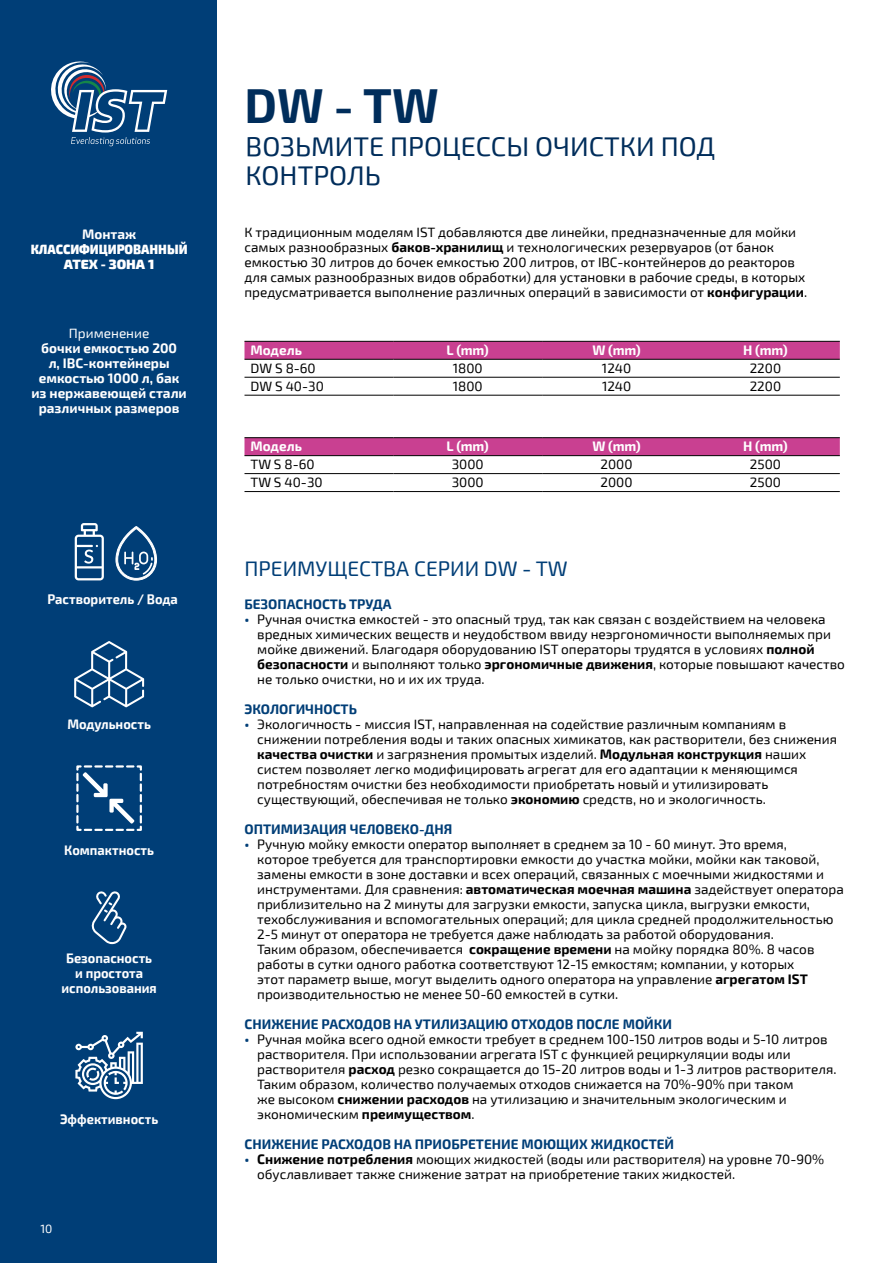
<style>
.page{position:relative;width:893px;height:1263px;background:#fff}
.page>*{position:absolute;margin:0;border:0;box-sizing:border-box;transform-origin:0 0}
.t1{font:700 48px "Exo 2";color:#002d5b}
.t2{font:27px/28.5px "Exo 2";color:#002d5b}
.t3{font:21px "Exo 2";color:#003e77}
.t4{font:13.5px/15px "Exo 2";color:#000}
.t5{font:700 13.5px "Exo 2";color:#003e77}
.t6{font:700 13.5px/15px "Exo 2";color:#fff;text-align:center}
.t7{font:700 13.5px/15px "Exo 2";color:#fff;text-align:center;scale:.95 1}
.t8{font:900 13.5px/15px "Exo 2";color:#fff;text-align:center;scale:.9 1}
.t9{font:13.5px "Exo 2";color:#fff}
.t10{font:12px "Exo 2";color:#fff}
.s1{font-weight:700}
.s2{font-weight:700;color:#003e77}
</style>
<div class="page">
<div style="left:0;top:0;width:217px;height:1263px;background:#003e77"></div>
<svg style="left:51px;top:61px;width:116px;height:85px"></svg>
<svg style="left:91px;top:891px;width:36px;height:53px"></svg>
<svg style="left:74px;top:641px;width:70px;height:66px"></svg>
<svg style="left:76px;top:765px;width:66px;height:66px"></svg>
<svg style="left:75px;top:1032px;width:68px;height:67px"></svg>
<svg style="left:75px;top:523px;width:29px;height:57px"></svg>
<svg style="left:115px;top:526px;width:42px;height:55px"></svg>
<div style="left:244px;top:342px;width:596px;height:17px;background:#c94091"></div>
<hr style="left:244px;top:341px;width:149px;height:1px;background:#000">
<hr style="left:393px;top:341px;width:149px;height:1px;background:#000">
<hr style="left:542px;top:341px;width:149px;height:1px;background:#000">
<hr style="left:691px;top:341px;width:149px;height:1px;background:#000">
<hr style="left:244px;top:359px;width:149px;height:1px;background:#000">
<hr style="left:393px;top:359px;width:149px;height:1px;background:#000">
<hr style="left:542px;top:359px;width:149px;height:1px;background:#000">
<hr style="left:691px;top:359px;width:149px;height:1px;background:#000">
<hr style="left:244px;top:377px;width:149px;height:1px;background:#000">
<hr style="left:393px;top:377px;width:149px;height:1px;background:#000">
<hr style="left:542px;top:377px;width:149px;height:1px;background:#000">
<hr style="left:691px;top:377px;width:149px;height:1px;background:#000">
<hr style="left:244px;top:395px;width:149px;height:1px;background:#000">
<hr style="left:393px;top:395px;width:149px;height:1px;background:#000">
<hr style="left:542px;top:395px;width:149px;height:1px;background:#000">
<hr style="left:691px;top:395px;width:149px;height:1px;background:#000">
<div style="left:244px;top:438px;width:596px;height:17px;background:#c94091"></div>
<hr style="left:244px;top:437px;width:149px;height:1px;background:#000">
<hr style="left:393px;top:437px;width:149px;height:1px;background:#000">
<hr style="left:542px;top:437px;width:149px;height:1px;background:#000">
<hr style="left:691px;top:437px;width:149px;height:1px;background:#000">
<hr style="left:244px;top:455px;width:149px;height:1px;background:#000">
<hr style="left:393px;top:455px;width:149px;height:1px;background:#000">
<hr style="left:542px;top:455px;width:149px;height:1px;background:#000">
<hr style="left:691px;top:455px;width:149px;height:1px;background:#000">
<hr style="left:244px;top:473px;width:149px;height:1px;background:#000">
<hr style="left:393px;top:473px;width:149px;height:1px;background:#000">
<hr style="left:542px;top:473px;width:149px;height:1px;background:#000">
<hr style="left:691px;top:473px;width:149px;height:1px;background:#000">
<hr style="left:244px;top:491px;width:149px;height:1px;background:#000">
<hr style="left:393px;top:491px;width:149px;height:1px;background:#000">
<hr style="left:542px;top:491px;width:149px;height:1px;background:#000">
<hr style="left:691px;top:491px;width:149px;height:1px;background:#000">
<p class="t6" style="left:82px;top:227px;width:56px">Монтаж</p>
<p class="t8" style="left:31px;top:242px;width:176px">КЛАССИФИЦИРОВАННЫЙ<br>ATEX - ЗОНА 1</p>
<p class="t9" style="left:69px;top:325px;width:82px">Применение</p>
<p class="t6" style="left:31px;top:341px;width:157px">бочки емкостью 200<br>л, IBC-контейнеры емкостью 1000 л, бак из нержавеющей стали различных размеров</p>
<p class="t7" style="left:47px;top:592px;width:139px">Растворитель / Вода</p>
<p class="t7" style="left:67px;top:717px;width:89px">Модульность</p>
<p class="t7" style="left:64px;top:843px;width:96px">Компактность</p>
<p class="t7" style="left:61px;top:951px;width:102px">Безопасность и простота использования</p>
<p class="t7" style="left:60px;top:1112px;width:105px">Эффективность</p>
<p class="t10" style="left:40px;top:1222px;width:14px">10</p>
<h1 class="t1" style="left:245px;top:77px;width:196px">DW - TW</h1>
<h2 class="t2" style="left:246px;top:133px;width:471px">ВОЗЬМИТЕ ПРОЦЕССЫ ОЧИСТКИ ПОД<br>КОНТРОЛЬ</h2>
<p class="t4" style="left:244px;top:225px;width:564px">К традиционным моделям IST добавляются две линейки, предназначенные для мойки самых разнообразных <span class="s1">баков-хранилищ</span> и технологических резервуаров (от банок емкостью 30 литров до бочек емкостью 200 литров, от IBC-контейнеров до реакторов для самых разнообразных видов обработки) для установки в рабочие среды, в которых предусматривается выполнение различных операций в зависимости от <span class="s1">конфигурации</span>.</p>
<p class="t6" style="left:250px;top:343px;width:53px">Модель</p>
<p class="t6" style="left:447px;top:343px;width:44px">L (mm)</p>
<p class="t6" style="left:592px;top:343px;width:50px">W (mm)</p>
<p class="t6" style="left:743px;top:343px;width:46px">H (mm)</p>
<p class="t4" style="left:250px;top:361px;width:67px">DW S 8-60</p>
<p class="t4" style="left:453px;top:361px;width:31px">1800</p>
<p class="t4" style="left:602px;top:361px;width:31px">1240</p>
<p class="t4" style="left:750px;top:361px;width:33px">2200</p>
<p class="t4" style="left:251px;top:379px;width:75px">DW S 40-30</p>
<p class="t4" style="left:453px;top:379px;width:31px">1800</p>
<p class="t4" style="left:602px;top:379px;width:31px">1240</p>
<p class="t4" style="left:750px;top:379px;width:33px">2200</p>
<p class="t6" style="left:250px;top:439px;width:53px">Модель</p>
<p class="t6" style="left:447px;top:439px;width:44px">L (mm)</p>
<p class="t6" style="left:592px;top:439px;width:50px">W (mm)</p>
<p class="t6" style="left:743px;top:439px;width:46px">H (mm)</p>
<p class="t4" style="left:250px;top:457px;width:66px">TW S 8-60</p>
<p class="t4" style="left:452px;top:457px;width:33px">3000</p>
<p class="t4" style="left:601px;top:457px;width:34px">2000</p>
<p class="t4" style="left:750px;top:457px;width:33px">2500</p>
<p class="t4" style="left:250px;top:475px;width:74px">TW S 40-30</p>
<p class="t4" style="left:452px;top:475px;width:33px">3000</p>
<p class="t4" style="left:601px;top:475px;width:34px">2000</p>
<p class="t4" style="left:750px;top:475px;width:33px">2500</p>
<h3 class="t3" style="left:244px;top:556px;width:325px">ПРЕИМУЩЕСТВА СЕРИИ DW - TW</h3>
<p class="t5" style="left:244px;top:596px;width:149px">БЕЗОПАСНОСТЬ ТРУДА</p>
<p class="t4" style="left:257px;top:612px;width:589px;text-indent:-13px"><span class="s2">•</span> Ручная очистка емкостей - это опасный труд, так как связан с воздействием на человека вредных химических веществ и неудобством ввиду неэргономичности выполняемых при мойке движений. Благодаря оборудованию IST операторы трудятся в условиях <span class="s1">полной безопасности</span> и выполняют только <span class="s1">эргономичные движения</span>, которые повышают качество не только очистки, но и их их труда.</p>
<p class="t5" style="left:244px;top:701px;width:114px">ЭКОЛОГИЧНОСТЬ</p>
<p class="t4" style="left:257px;top:717px;width:581px;text-indent:-13px"><span class="s2">•</span> Экологичность - миссия IST, направленная на содействие различным компаниям в снижении потребления воды и таких опасных химикатов, как растворители, без снижения <span class="s1">качества очистки</span> и загрязнения промытых изделий. <span class="s1">Модульная конструкция</span> наших систем позволяет легко модифицировать агрегат для его адаптации к меняющимся потребностям очистки без необходимости приобретать новый и утилизировать существующий, обеспечивая не только <span class="s1">экономию</span> средств, но и экологичность.</p>
<p class="t5" style="left:244px;top:821px;width:209px">ОПТИМИЗАЦИЯ ЧЕЛОВЕКО-ДНЯ</p>
<p class="t4" style="left:257px;top:837px;width:588px;text-indent:-13px"><span class="s2">•</span> Ручную мойку емкости оператор выполняет в среднем за 10 - 60 минут. Это время,<br>которое требуется для транспортировки емкости до участка мойки, мойки как таковой, замены емкости в зоне доставки и всех операций, связанных с моечными жидкостями и инструментами. Для сравнения: <span class="s1">автоматическая моечная машина</span> задействует оператора приблизительно на 2 минуты для загрузки емкости, запуска цикла, выгрузки емкости, техобслуживания и вспомогательных операций; для цикла средней продолжительностью 2-5 минут от оператора не требуется даже наблюдать за работой оборудования.<br>Таким образом, обеспечивается <span class="s1">сокращение времени</span> на мойку порядка 80%. 8 часов работы в сутки одного работка соответствуют 12-15 емкостям; компании, у которых<br>этот параметр выше, могут выделить одного оператора на управление <span class="s1">агрегатом IST </span>производительностью не менее 50-60 емкостей в сутки.</p>
<p class="t5" style="left:244px;top:1016px;width:429px">СНИЖЕНИЕ РАСХОДОВ НА УТИЛИЗАЦИЮ ОТХОДОВ ПОСЛЕ МОЙКИ</p>
<p class="t4" style="left:257px;top:1032px;width:581px;text-indent:-13px"><span class="s2">•</span> Ручная мойка всего одной емкости требует в среднем 100-150 литров воды и 5-10 литров растворителя. При использовании агрегата IST с функцией рециркуляции воды или растворителя <span class="s1">расход</span> резко сокращается до 15-20 литров воды и 1-3 литров растворителя.<br>Таким образом, количество получаемых отходов снижается на 70%-90% при таком<br>же высоком <span class="s1">снижении расходов</span> на утилизацию и значительным экологическим и экономическим <span class="s1">преимуществом</span>.</p>
<p class="t5" style="left:244px;top:1136px;width:431px">СНИЖЕНИЕ РАСХОДОВ НА ПРИОБРЕТЕНИЕ МОЮЩИХ ЖИДКОСТЕЙ</p>
<p class="t4" style="left:257px;top:1152px;width:569px;text-indent:-13px"><span class="s2">•</span> <span class="s1">Снижение потребления</span> моющих жидкостей (воды или растворителя) на уровне 70-90% обуславливает также снижение затрат на приобретение таких жидкостей.</p>
</div>
